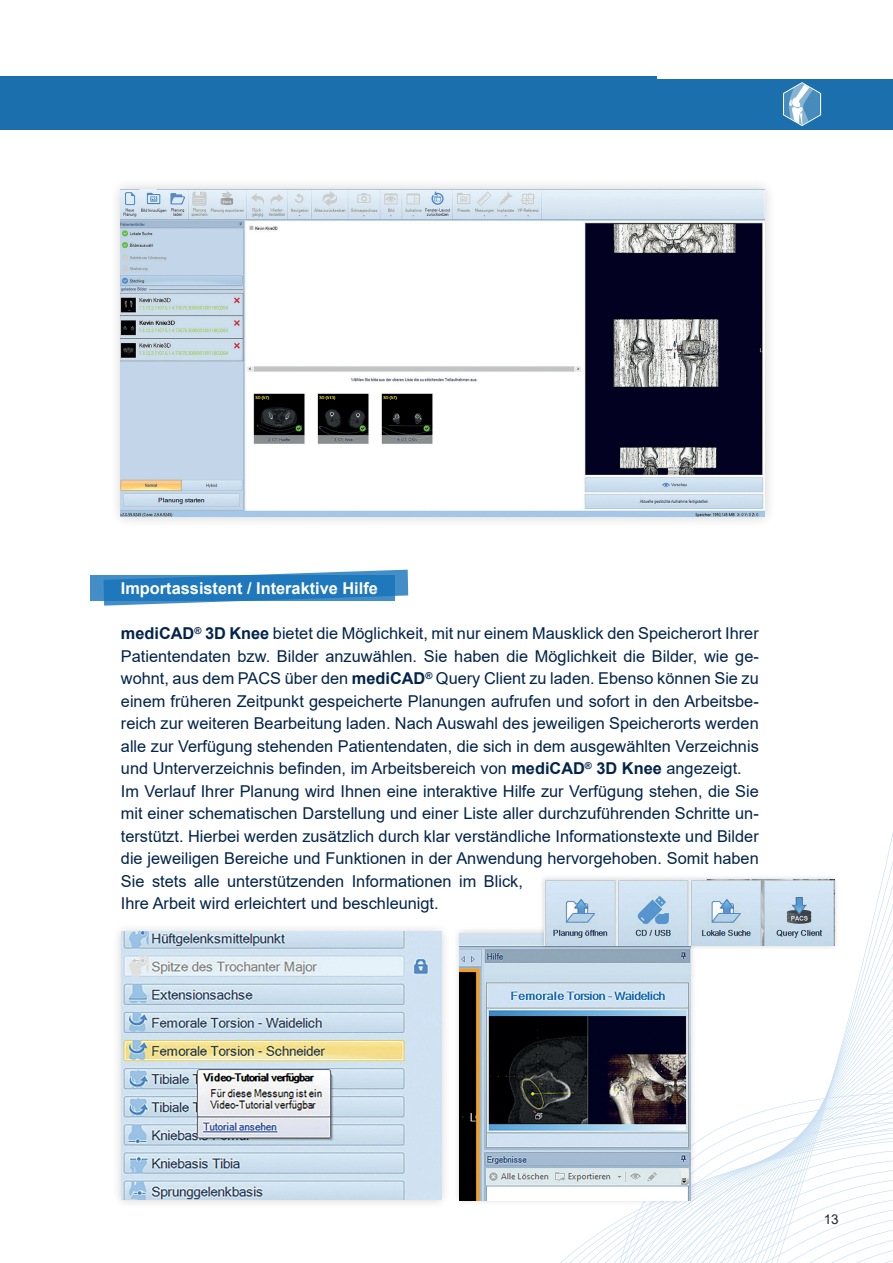
<style>
.page{position:relative;width:893px;height:1263px;background:#fff}
.page>*{position:absolute;margin:0;border:0;box-sizing:border-box;transform-origin:0 0}
.Hectec_-_Fliestext{font:16.35px/22.5px "Arial";color:#02234a;text-align:justify}
.Eyecatcher{font:700 16.35px "Arial";color:#fff}
.t1{font:13.5px "Arial";color:#231f20}
.s1{font-weight:700}
</style>
<div class="page">
<div style="left:0;top:79px;width:893px;height:51px;background:#1a6fac"></div>
<svg style="left:783px;top:82px;width:38px;height:44px"></svg>
<svg style="left:560px;top:832px;width:333px;height:431px"></svg>
<div style="left:0;top:77px;width:657px;height:50px;background:#1a6fac"></div>
<div style="left:112px;top:922px;width:339px;height:287px;background:#231f20;opacity:.2"></div>
<img style="left:122px;top:932px;width:319px;height:268px">
<div style="left:453px;top:926px;width:244px;height:281px;background:#231f20;opacity:.2"></div>
<img style="left:459px;top:933px;width:231px;height:267px">
<div style="left:110px;top:178px;width:666px;height:350px;background:#231f20;opacity:.2"></div>
<img style="left:121px;top:189px;width:644px;height:328px">
<div style="left:91px;top:575px;width:304px;height:25px;background:#448ec7"></div>
<svg style="left:104px;top:570px;width:304px;height:36px"></svg>
<div style="left:539px;top:874px;width:300px;height:76px;background:#231f20;opacity:.2"></div>
<img style="left:544px;top:879px;width:290px;height:66px">
<p class="Eyecatcher" style="left:121px;top:577px;width:258px">Importassistent / Interaktive Hilfe</p>
<p class="Hectec_-_Fliestext" style="left:121px;top:622px;width:639px"><span class="s1">mediCAD</span><sup>®</sup> <span class="s1">3D Knee</span> bietet die Möglichkeit, mit nur einem Mausklick den Speicherort Ihrer</p>
<p class="Hectec_-_Fliestext" style="left:121px;top:644px;width:639px">Patientendaten bzw. Bilder anzuwählen. Sie haben die Möglichkeit die Bilder, wie ge&shy;wohnt, aus dem PACS über den <span class="s1">mediCAD</span><sup>®</sup> Query Client zu laden. Ebenso können Sie zu einem früheren Zeitpunkt gespeicherte Planungen aufrufen und sofort in den Arbeitsbe&shy;reich zur weiteren Bearbeitung laden. Nach Auswahl des jeweiligen Speicherorts werden alle zur Verfügung stehenden Patientendaten, die sich in dem ausgewählten Verzeichnis und Unterverzeichnis befinden, im Arbeitsbereich von <span class="s1">mediCAD</span><sup>®</sup> <span class="s1">3D Knee</span> angezeigt.</p>
<p class="Hectec_-_Fliestext" style="left:121px;top:779px;width:639px;text-align:left">Im Verlauf Ihrer Planung wird Ihnen eine interaktive Hilfe zur Verfügung stehen, die Sie mit einer schematischen Darstellung und einer Liste aller durchzuführenden Schritte un&shy;terstützt. Hierbei werden zusätzlich durch klar verständliche Informationstexte und Bilder die jeweiligen Bereiche und Funktionen in der Anwendung hervorgehoben. Somit haben Sie stets alle unterstützenden Informationen im Blick,<br>Ihre Arbeit wird erleichtert und beschleunigt.</p>
<p class="t1" style="left:824px;top:1210px;width:17px">13</p>
</div>
